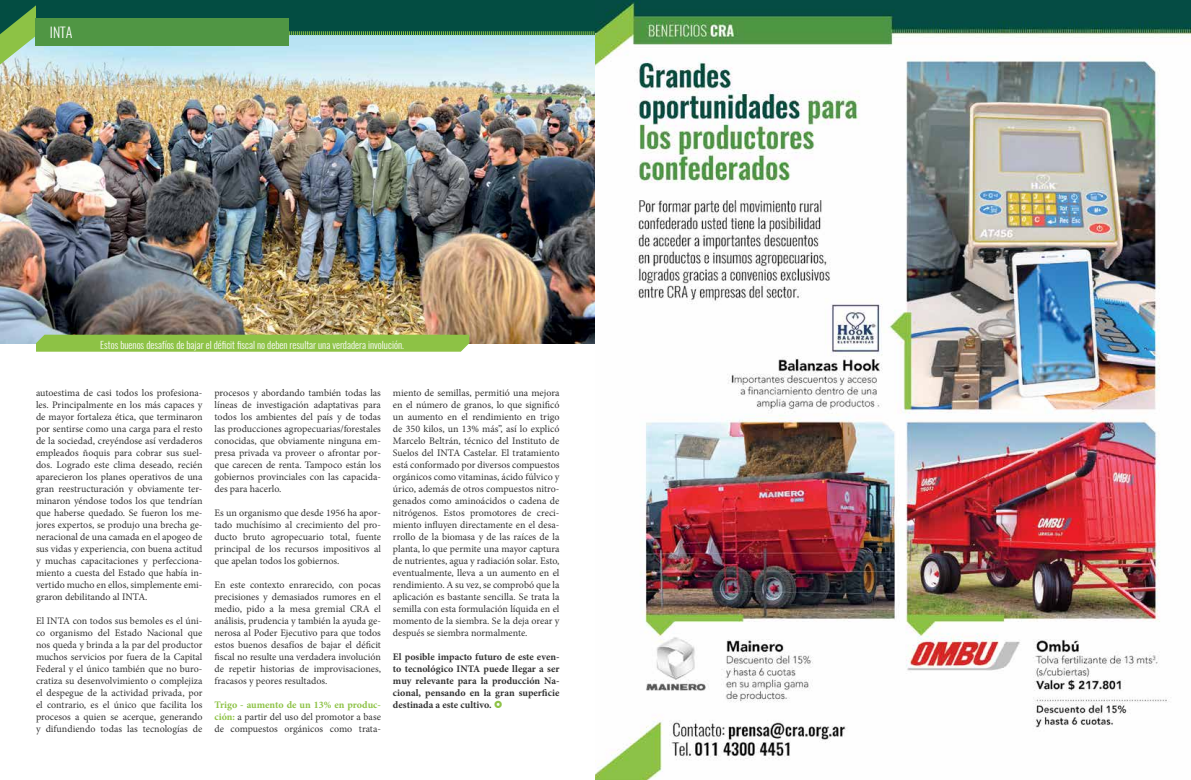
<style>
.page{position:relative;width:1191px;height:780px;background:#fff}
.page>*{position:absolute;margin:0;border:0;box-sizing:border-box;transform-origin:0 0}
.t1{font:300 14px "Oswald";color:#fff}
.t2{font:10px/12px "Minion Pro";color:#333;text-align:justify}
.t3{font:700 10px/12px "Minion Pro";color:#333;text-align:justify}
.t4{font:300 10px "Oswald";color:#fff}
.s1{font-weight:700;color:#8dc245}
</style>
<div class="page">
<img style="left:0;top:36px;width:595px;height:307px">
<div style="left:36px;top:334px;width:433px;height:17px;background:#8dc245"></div>
<div style="left:0;top:0;width:1191px;height:35px;background:#034d42"></div>
<svg style="left:289px;top:31px;width:306px;height:5px"></svg>
<svg style="left:0;top:5px;width:36px;height:60px"></svg>
<div style="left:36px;top:18px;width:253px;height:28px;background:#509644"></div>
<img style="left:595px;top:1px;width:596px;height:779px">
<h1 class="t1" style="left:50px;top:23px;width:24px">INTA</h1>
<p class="t4" style="left:100px;top:338px;width:305px">Estos buenos desafíos de bajar el déficit fiscal no deben resultar una verdadera involución.</p>
<p class="t2" style="left:36px;top:387px;width:168px">autoestima de casi todos los profesiona&shy;les. Principalmente en los más capaces y de mayor fortaleza ética, que terminaron por sentirse como una carga para el resto de la sociedad, creyéndose así verdaderos empleados ñoquis para cobrar sus suel&shy;dos. Logrado este clima deseado, recién aparecieron los planes operativos de una gran reestructuración y obviamente ter&shy;minaron yéndose todos los que tendrían que haberse quedado. Se fueron los me&shy;jores expertos, se produjo una brecha ge&shy;neracional de una camada en el apogeo de sus vidas y experiencia, con buena actitud y muchas capacitaciones y perfecciona&shy;miento a cuesta del Estado que había in&shy;vertido mucho en ellos, simplemente emi&shy;graron debilitando al INTA.</p>
<p class="t2" style="left:36px;top:615px;width:168px">El INTA con todos sus bemoles es el úni&shy;co organismo del Estado Nacional que nos queda y brinda a la par del productor muchos servicios por fuera de la Capital Federal y el único también que no buro&shy;cratiza su desenvolvimiento o complejiza el despegue de la actividad privada, por el contrario, es el único que facilita los procesos a quien se acerque, generando y difundiendo todas las tecnologías de</p>
<p class="t2" style="left:214px;top:387px;width:168px">procesos y abordando también todas las líneas de investigación adaptativas para todos los ambientes del país y de todas las producciones agropecuarias/forestales conocidas, que obviamente ninguna em&shy;presa privada va proveer o afrontar por&shy;que carecen de renta. Tampoco están los gobiernos provinciales con las capacida&shy;des para hacerlo.</p>
<p class="t2" style="left:214px;top:507px;width:168px">Es un organismo que desde 1956 ha apor&shy;tado muchísimo al crecimiento del pro&shy;ducto bruto agropecuario total, fuente principal de los recursos impositivos al que apelan todos los gobiernos.</p>
<p class="t2" style="left:214px;top:579px;width:168px">En este contexto enrarecido, con pocas precisiones y demasiados rumores en el medio, pido a la mesa gremial CRA el análisis, prudencia y también la ayuda ge&shy;nerosa al Poder Ejecutivo para que todos estos buenos desafíos de bajar el déficit fiscal no resulte una verdadera involución de repetir historias de improvisaciones, fracasos y peores resultados.</p>
<p class="t2" style="left:214px;top:699px;width:168px"><span class="s1">Trigo - aumento de un 13% en produc&shy;ción:</span> a partir del uso del promotor a base de compuestos orgánicos como trata-</p>
<p class="t2" style="left:393px;top:387px;width:168px">miento de semillas, permitió una mejora en el número de granos, lo que significó un aumento en el rendimiento en trigo de 350 kilos, un 13% más”, así lo explicó Marcelo Beltrán, técnico del Instituto de Suelos del INTA Castelar. El tratamiento está conformado por diversos compuestos orgánicos como vitaminas, ácido fúlvico y úrico, además de otros compuestos nitro&shy;genados como aminoácidos o cadena de nitrógenos. Estos promotores de creci&shy;miento influyen directamente en el desa&shy;rrollo de la biomasa y de las raíces de la planta, lo que permite una mayor captura de nutrientes, agua y radiación solar. Esto, eventualmente, lleva a un aumento en el rendimiento. A su vez, se comprobó que la aplicación es bastante sencilla. Se trata la semilla con esta formulación líquida en el momento de la siembra. Se la deja orear y después se siembra normalmente.</p>
<p class="t3" style="left:393px;top:651px;width:168px">El posible impacto futuro de este even&shy;to tecnológico INTA puede llegar a ser muy relevante para la producción Na&shy;cional, pensando en la gran superficie destinada a este cultivo.</p>
</div>
